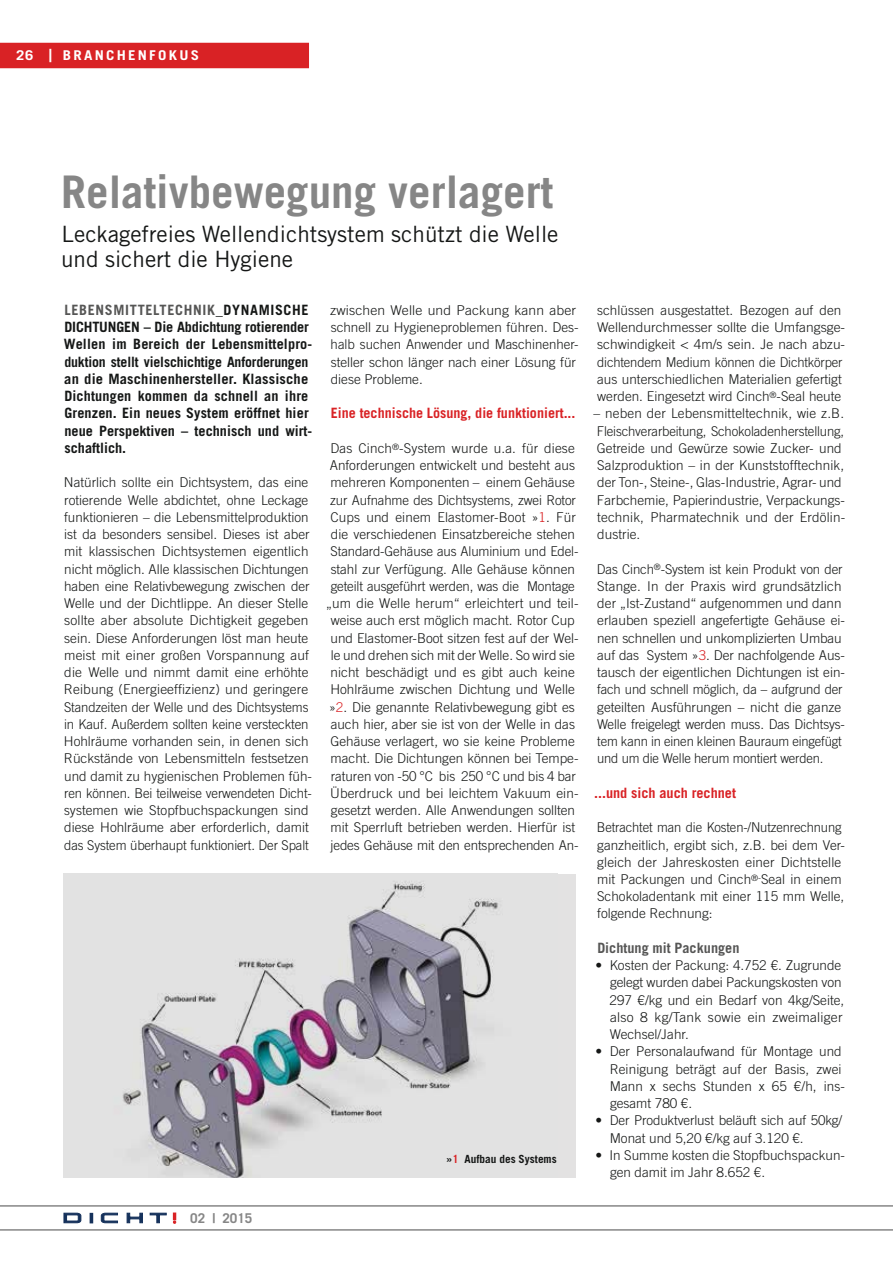
<style>
.page{position:relative;width:893px;height:1263px;background:#fff}
.page>*{position:absolute;margin:0;border:0;box-sizing:border-box;transform-origin:0 0}
.t1{font:700 45px "Trade Gothic LT Std";color:#868686}
.t2{font:22.5px/25.5px "Trade Gothic LT Std";color:#151716}
.t3{font:700 14.25px/17.2px "Trade Gothic LT Std";letter-spacing:.01em;color:#151716}
.t4{font:700 14.25px "Trade Gothic LT Std";color:#d92225}
.t5{font:700 14.25px "Trade Gothic LT Std";color:#565655}
.t6{font:300 13.5px/17.2px "Trade Gothic LT Std";color:#151716}
.t7{font:300 13.5px/17.2px "Trade Gothic LT Std";color:#151716;scale:.96 1}
.t8{font:700 13.5px "Trade Gothic LT Std";letter-spacing:.15em;color:#fff;scale:1.11 1}
.t9{font:700 13.5px "Trade Gothic LT Std";color:#868686}
.t10{font:700 11.25px "Trade Gothic LT Std";color:#151716}
.s1{font-size:18px}
.s2{color:#565655}
.s3{color:#d92225}
</style>
<div class="page">
<svg style="left:64px;top:1213px;width:17px;height:10px"></svg>
<svg style="left:101px;top:1213px;width:17px;height:10px"></svg>
<svg style="left:127px;top:1213px;width:16px;height:10px"></svg>
<svg style="left:150px;top:1213px;width:17px;height:10px"></svg>
<svg style="left:173px;top:1213px;width:3px;height:11px"></svg>
<svg style="left:90px;top:1213px;width:3px;height:10px"></svg>
<hr style="left:0;top:1205px;width:892px;height:2px;background:#868686">
<hr style="left:0;top:1229px;width:892px;height:2px;background:#868686">
<div style="left:0;top:43px;width:309px;height:25px;background:#d92225"></div>
<div style="left:64px;top:874px;width:511px;height:304px;background:#e3e2e2"></div>
<img style="left:122px;top:881px;width:376px;height:297px">
<p class="t8" style="left:16px;top:50px;width:166px">26 <span class="s1">|</span> BRANCHENFOKUS</p>
<h1 class="t1" style="left:61px;top:175px;width:493px">Relativbewegung verlagert</h1>
<h2 class="t2" style="left:61px;top:223px;width:499px">Leckagefreies Wellendichtsystem schützt die Welle und sichert die Hygiene</h2>
<p class="t3" style="left:64px;top:302px;width:250px"><span class="s2">LEBENSMITTELTECHNIK</span>_DYNAMISCHE DICHTUNGEN – Die Abdichtung rotierender Wellen im Bereich der Lebensmittelpro&shy;duktion stellt vielschichtige Anforderungen an die Maschinenhersteller. Klassische Dichtungen kommen da schnell an ihre Grenzen. Ein neues System eröffnet hier neue Perspektiven – technisch und wirt&shy;schaftlich.</p>
<p class="t6" style="left:64px;top:475px;width:250px">Natürlich sollte ein Dichtsystem, das eine rotierende Welle abdichtet, ohne Leckage funktionieren – die Lebensmittelproduktion ist da besonders sensibel. Dieses ist aber mit klassischen Dichtsystemen eigentlich nicht möglich. Alle klassischen Dichtungen haben eine Relativbewegung zwischen der Welle und der Dichtlippe. An dieser Stelle sollte aber absolute Dichtigkeit gegeben sein. Diese Anforderungen löst man heute meist mit einer großen Vorspannung auf die Welle und nimmt damit eine erhöhte Reibung (Energieeffizienz) und geringere Standzeiten der Welle und des Dichtsystems in Kauf. Außerdem sollten keine versteckten Hohlräume vorhanden sein, in denen sich Rückstände von Lebensmitteln festsetzen und damit zu hygienischen Problemen füh&shy;ren können. Bei teilweise verwendeten Dicht&shy;systemen wie Stopfbuchspackungen sind diese Hohlräume aber erforderlich, damit das System überhaupt funktioniert. Der Spalt</p>
<p class="t6" style="left:330px;top:303px;width:250px">zwischen Welle und Packung kann aber schnell zu Hygieneproblemen führen. Des&shy;halb suchen Anwender und Maschinenher&shy;steller schon länger nach einer Lösung für diese Probleme.</p>
<p class="t4" style="left:331px;top:408px;width:246px">Eine technische Lösung, die funktioniert...</p>
<p class="t6" style="left:326px;top:441px;width:254px;text-align:center">Das Cinch<sup>®</sup>-System wurde u.a. für diese Anforderungen entwickelt und besteht aus mehreren Komponenten – einem Gehäuse zur Aufnahme des Dichtsystems, zwei Rotor Cups und einem Elastomer-Boot »<span class="s3">1</span>. Für die verschiedenen Einsatzbereiche stehen Standard-Gehäuse aus Aluminium und Edel&shy;stahl zur Verfügung. Alle Gehäuse können geteilt ausgeführt werden, was die Montage „um die Welle herum“ erleichtert und teil&shy;weise auch erst möglich macht. Rotor Cup und Elastomer-Boot sitzen fest auf der Wel&shy;le und drehen sich mit der Welle. So wird sie nicht beschädigt und es gibt auch keine Hohlräume zwischen Dichtung und Welle »<span class="s3">2</span>. Die genannte Relativbewegung gibt es auch hier, aber sie ist von der Welle in das Gehäuse verlagert, wo sie keine Probleme macht. Die Dichtungen können bei Tempe&shy;raturen von -50 °C bis 250 °C und bis 4 bar Überdruck und bei leichtem Vakuum ein&shy;gesetzt werden. Alle Anwendungen sollten mit Sperrluft betrieben werden. Hierfür ist jedes Gehäuse mit den entsprechenden An-</p>
<p class="t9" style="left:190px;top:1213px;width:64px">02 | 2015</p>
<p class="t10" style="left:446px;top:1155px;width:112px">»<span class="s3">1</span> Aufbau des Systems</p>
<p class="t6" style="left:597px;top:303px;width:250px">schlüssen ausgestattet. Bezogen auf den Wellendurchmesser sollte die Umfangsge&shy;schwindigkeit &lt; 4m/s sein. Je nach abzu&shy;dichtendem Medium können die Dichtkörper aus unterschiedlichen Materialien gefertigt werden. Eingesetzt wird Cinch<sup>®</sup>-Seal heute</p>
<p class="t6" style="left:593px;top:406px;width:253px">– neben der Lebensmitteltechnik, wie z.B.<br>Fleischverarbeitung, Schokoladenherstellung, Getreide und Gewürze sowie Zucker- und Salzproduktion – in der Kunststofftechnik, der Ton-, Steine-, Glas-Industrie, Agrar- und Farbchemie, Papierindustrie, Verpackungs&shy;technik, Pharmatechnik und der Erdölin&shy;dustrie.</p>
<p class="t6" style="left:597px;top:561px;width:250px">Das Cinch<sup>®</sup>-System ist kein Produkt von der Stange. In der Praxis wird grundsätzlich der „Ist-Zustand“ aufgenommen und dann erlauben speziell angefertigte Gehäuse ei&shy;nen schnellen und unkomplizierten Umbau auf das System »<span class="s3">3</span>. Der nachfolgende Aus&shy;tausch der eigentlichen Dichtungen ist ein&shy;fach und schnell möglich, da – aufgrund der geteilten Ausführungen – nicht die ganze Welle freigelegt werden muss. Das Dichtsys&shy;tem kann in einen kleinen Bauraum eingefügt und um die Welle herum montiert werden.</p>
<p class="t4" style="left:594px;top:788px;width:143px">...und sich auch rechnet</p>
<p class="t7" style="left:597px;top:820px;width:260px">Betrachtet man die Kosten-/Nutzenrechnung ganzheitlich, ergibt sich, z.B. bei dem Ver&shy;gleich der Jahreskosten einer Dichtstelle mit Packungen und Cinch<sup>®-</sup>Seal in einem Schokoladentank mit einer 115 mm Welle, folgende Rechnung:</p>
<p class="t5" style="left:597px;top:943px;width:144px">Dichtung mit Packungen</p>
<p class="t6" style="left:609px;top:958px;width:236px;text-indent:-14px">• Kosten der Packung: 4.752 €. Zugrunde gelegt wurden dabei Packungskosten von 297 €/kg und ein Bedarf von 4kg/Seite, also 8 kg/Tank sowie ein zweimaliger Wechsel/Jahr.</p>
<p class="t6" style="left:609px;top:1044px;width:237px;text-indent:-14px">• Der Personalaufwand für Montage und<br>Reinigung beträgt auf der Basis, zwei<br>Mann x sechs Stunden x 65 €/h, ins&shy;gesamt 780 €.</p>
<p class="t6" style="left:609px;top:1113px;width:234px;text-indent:-14px">• Der Produktverlust beläuft sich auf 50kg/<br>Monat und 5,20 €/kg auf 3.120 €.</p>
<p class="t6" style="left:610px;top:1148px;width:236px;text-indent:-15px">• In Summe kosten die Stopfbuchspackun&shy;gen damit im Jahr 8.652 €.</p>
</div>
